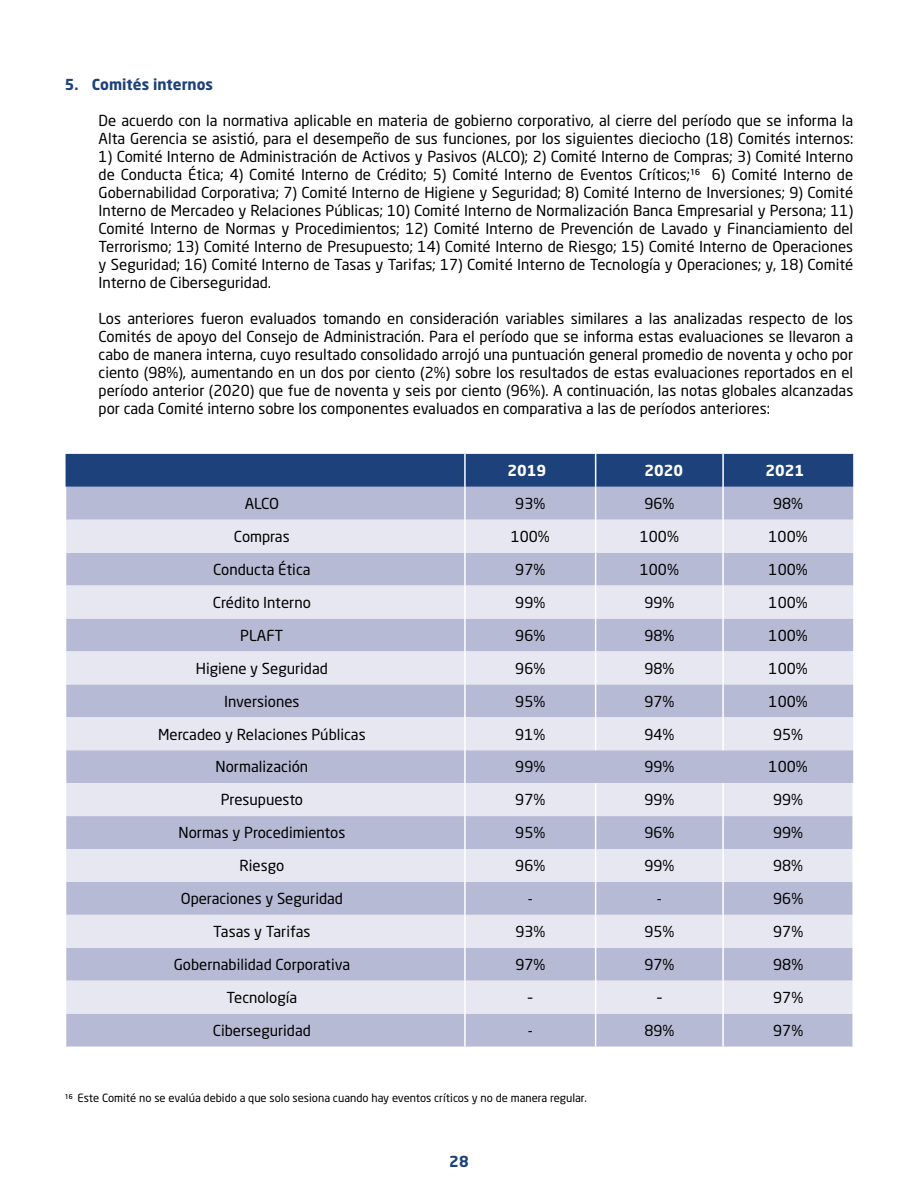
<style>
.page{position:relative;width:918px;height:1188px;background:#fff}
.page>*{position:absolute;margin:0;border:0;box-sizing:border-box;transform-origin:0 0}
.t1{font:15px/18px "Neo Sans Std";color:#000;text-align:justify}
.t2{font:700 15px "Neo Sans Std";color:#1d417a}
.t3{font:700 15px "Neo Sans Std";color:#fff}
.t4{font:15px "Verdana";color:#000}
.t5{font:11.25px "Neo Sans Std";color:#000}
.s1{font-size:12px}
</style>
<div class="page">
<div style="left:66px;top:454px;width:787px;height:33px;background:#1d417a"></div>
<div style="left:66px;top:487px;width:787px;height:560px;background:#b7bad4"></div>
<svg style="left:66px;top:520px;width:787px;height:494px;background:#d0d2e3"></svg>
<hr style="left:595px;top:454px;width:1px;height:33px;background:#fff">
<hr style="left:722px;top:454px;width:2px;height:33px;background:#fff">
<hr style="left:595px;top:487px;width:1px;height:33px;background:#fff">
<hr style="left:722px;top:487px;width:2px;height:33px;background:#fff">
<hr style="left:595px;top:520px;width:1px;height:33px;background:#fff">
<hr style="left:722px;top:520px;width:2px;height:33px;background:#fff">
<hr style="left:595px;top:553px;width:1px;height:33px;background:#fff">
<hr style="left:722px;top:553px;width:2px;height:33px;background:#fff">
<hr style="left:595px;top:586px;width:1px;height:33px;background:#fff">
<hr style="left:722px;top:586px;width:2px;height:33px;background:#fff">
<hr style="left:595px;top:619px;width:1px;height:32px;background:#fff">
<hr style="left:722px;top:619px;width:2px;height:32px;background:#fff">
<hr style="left:595px;top:651px;width:1px;height:33px;background:#fff">
<hr style="left:722px;top:651px;width:2px;height:33px;background:#fff">
<hr style="left:595px;top:684px;width:1px;height:33px;background:#fff">
<hr style="left:722px;top:684px;width:2px;height:33px;background:#fff">
<hr style="left:595px;top:717px;width:1px;height:33px;background:#fff">
<hr style="left:722px;top:717px;width:2px;height:33px;background:#fff">
<hr style="left:464px;top:454px;width:2px;height:33px;background:#fff">
<hr style="left:464px;top:487px;width:2px;height:33px;background:#fff">
<hr style="left:464px;top:520px;width:2px;height:33px;background:#fff">
<hr style="left:464px;top:553px;width:2px;height:33px;background:#fff">
<hr style="left:464px;top:586px;width:2px;height:33px;background:#fff">
<hr style="left:464px;top:619px;width:2px;height:32px;background:#fff">
<hr style="left:464px;top:651px;width:2px;height:33px;background:#fff">
<hr style="left:464px;top:684px;width:2px;height:33px;background:#fff">
<hr style="left:464px;top:717px;width:2px;height:33px;background:#fff">
<hr style="left:464px;top:750px;width:2px;height:33px;background:#fff">
<hr style="left:464px;top:783px;width:2px;height:33px;background:#fff">
<hr style="left:595px;top:783px;width:1px;height:33px;background:#fff">
<hr style="left:722px;top:783px;width:2px;height:33px;background:#fff">
<hr style="left:852px;top:783px;width:2px;height:33px;background:#fff">
<hr style="left:464px;top:816px;width:2px;height:33px;background:#fff">
<hr style="left:595px;top:816px;width:1px;height:33px;background:#fff">
<hr style="left:722px;top:816px;width:2px;height:33px;background:#fff">
<hr style="left:852px;top:816px;width:2px;height:33px;background:#fff">
<hr style="left:464px;top:849px;width:2px;height:33px;background:#fff">
<hr style="left:595px;top:849px;width:1px;height:33px;background:#fff">
<hr style="left:722px;top:849px;width:2px;height:33px;background:#fff">
<hr style="left:852px;top:849px;width:2px;height:33px;background:#fff">
<hr style="left:464px;top:882px;width:2px;height:33px;background:#fff">
<hr style="left:595px;top:882px;width:1px;height:33px;background:#fff">
<hr style="left:722px;top:882px;width:2px;height:33px;background:#fff">
<hr style="left:852px;top:882px;width:2px;height:33px;background:#fff">
<hr style="left:464px;top:915px;width:2px;height:33px;background:#fff">
<hr style="left:595px;top:915px;width:1px;height:33px;background:#fff">
<hr style="left:722px;top:915px;width:2px;height:33px;background:#fff">
<hr style="left:852px;top:915px;width:2px;height:33px;background:#fff">
<hr style="left:464px;top:948px;width:2px;height:33px;background:#fff">
<hr style="left:595px;top:948px;width:1px;height:33px;background:#fff">
<hr style="left:722px;top:948px;width:2px;height:33px;background:#fff">
<hr style="left:852px;top:948px;width:2px;height:33px;background:#fff">
<hr style="left:464px;top:981px;width:2px;height:33px;background:#fff">
<hr style="left:595px;top:981px;width:1px;height:33px;background:#fff">
<hr style="left:722px;top:981px;width:2px;height:33px;background:#fff">
<hr style="left:852px;top:981px;width:2px;height:33px;background:#fff">
<hr style="left:464px;top:1014px;width:2px;height:33px;background:#fff">
<hr style="left:595px;top:1014px;width:1px;height:33px;background:#fff">
<hr style="left:722px;top:1014px;width:2px;height:33px;background:#fff">
<hr style="left:852px;top:1014px;width:2px;height:33px;background:#fff">
<p class="t2" style="left:65px;top:75px;width:150px">5. Comités internos</p>
<p class="t1" style="left:99px;top:111px;width:756px">De acuerdo con la normativa aplicable en materia de gobierno corporativo, al cierre del período que se informa la<br>Alta Gerencia se asistió, para el desempeño de sus funciones, por los siguientes dieciocho (18) Comités internos:</p>
<p class="t1" style="left:99px;top:147px;width:756px">1) Comité Interno de Administración de Activos y Pasivos (ALCO); 2) Comité Interno de Compras; 3) Comité Interno de Conducta Ética; 4) Comité Interno de Crédito; 5) Comité Interno de Eventos Críticos;16 6) Comité Interno de Gobernabilidad Corporativa; 7) Comité Interno de Higiene y Seguridad; 8) Comité Interno de Inversiones; 9) Comité Interno de Mercadeo y Relaciones Públicas; 10) Comité Interno de Normalización Banca Empresarial y Persona; 11)<br>Comité Interno de Normas y Procedimientos; 12) Comité Interno de Prevención de Lavado y Financiamiento del Terrorismo; 13) Comité Interno de Presupuesto; 14) Comité Interno de Riesgo; 15) Comité Interno de Operaciones y Seguridad; 16) Comité Interno de Tasas y Tarifas; 17) Comité Interno de Tecnología y Operaciones; y, 18) Comité Interno de Ciberseguridad.</p>
<p class="t1" style="left:99px;top:309px;width:756px">Los anteriores fueron evaluados tomando en consideración variables similares a las analizadas respecto de los Comités de apoyo del Consejo de Administración. Para el período que se informa estas evaluaciones se llevaron a cabo de manera interna, cuyo resultado consolidado arrojó una puntuación general promedio de noventa y ocho por ciento (98%), aumentando en un dos por ciento (2%) sobre los resultados de estas evaluaciones reportados en el período anterior (2020) que fue de noventa y seis por ciento (96%). A continuación, las notas globales alcanzadas por cada Comité interno sobre los componentes evaluados en comparativa a las de períodos anteriores:</p>
<p class="t3" style="left:508px;top:461px;width:40px">2019</p>
<p class="t3" style="left:644px;top:461px;width:40px">2020</p>
<p class="t3" style="left:765px;top:461px;width:40px">2021</p>
<p class="t1" style="left:245px;top:494px;width:36px">ALCO</p>
<p class="t1" style="left:515px;top:494px;width:32px">93%</p>
<p class="t1" style="left:644px;top:494px;width:32px">96%</p>
<p class="t1" style="left:773px;top:494px;width:32px">98%</p>
<p class="t1" style="left:234px;top:527px;width:57px">Compras</p>
<p class="t1" style="left:511px;top:527px;width:41px">100%</p>
<p class="t1" style="left:640px;top:527px;width:41px">100%</p>
<p class="t1" style="left:769px;top:527px;width:41px">100%</p>
<p class="t1" style="left:213px;top:560px;width:99px">Conducta Ética</p>
<p class="t1" style="left:515px;top:560px;width:32px">97%</p>
<p class="t1" style="left:640px;top:560px;width:41px">100%</p>
<p class="t1" style="left:769px;top:560px;width:41px">100%</p>
<p class="t1" style="left:213px;top:593px;width:100px">Crédito Interno</p>
<p class="t1" style="left:515px;top:593px;width:32px">99%</p>
<p class="t1" style="left:644px;top:593px;width:32px">99%</p>
<p class="t1" style="left:769px;top:593px;width:41px">100%</p>
<p class="t1" style="left:240px;top:626px;width:45px">PLAFT</p>
<p class="t1" style="left:515px;top:626px;width:32px">96%</p>
<p class="t1" style="left:644px;top:626px;width:32px">98%</p>
<p class="t1" style="left:769px;top:626px;width:41px">100%</p>
<p class="t1" style="left:196px;top:659px;width:134px">Higiene y Seguridad</p>
<p class="t1" style="left:515px;top:659px;width:32px">96%</p>
<p class="t1" style="left:644px;top:659px;width:32px">98%</p>
<p class="t1" style="left:769px;top:659px;width:41px">100%</p>
<p class="t1" style="left:224px;top:692px;width:77px">Inversiones</p>
<p class="t1" style="left:515px;top:692px;width:32px">95%</p>
<p class="t1" style="left:644px;top:692px;width:32px">97%</p>
<p class="t1" style="left:769px;top:692px;width:41px">100%</p>
<p class="t1" style="left:158px;top:725px;width:209px">Mercadeo y Relaciones Públicas</p>
<p class="t1" style="left:515px;top:725px;width:32px">91%</p>
<p class="t1" style="left:644px;top:725px;width:32px">94%</p>
<p class="t1" style="left:773px;top:725px;width:32px">95%</p>
<p class="t1" style="left:216px;top:758px;width:94px">Normalización</p>
<p class="t1" style="left:515px;top:758px;width:32px">99%</p>
<p class="t1" style="left:644px;top:758px;width:32px">99%</p>
<p class="t1" style="left:769px;top:758px;width:41px">100%</p>
<p class="t1" style="left:221px;top:791px;width:84px">Presupuesto</p>
<p class="t1" style="left:515px;top:791px;width:32px">97%</p>
<p class="t1" style="left:644px;top:791px;width:32px">99%</p>
<p class="t1" style="left:773px;top:791px;width:32px">99%</p>
<p class="t1" style="left:179px;top:824px;width:168px">Normas y Procedimientos</p>
<p class="t1" style="left:515px;top:824px;width:32px">95%</p>
<p class="t1" style="left:644px;top:824px;width:32px">96%</p>
<p class="t1" style="left:773px;top:824px;width:32px">99%</p>
<p class="t1" style="left:240px;top:856px;width:46px">Riesgo</p>
<p class="t1" style="left:515px;top:856px;width:32px">96%</p>
<p class="t1" style="left:644px;top:856px;width:32px">99%</p>
<p class="t1" style="left:773px;top:856px;width:32px">98%</p>
<p class="t1" style="left:181px;top:889px;width:164px">Operaciones y Seguridad</p>
<p class="t1" style="left:528px;top:889px;width:6px">-</p>
<p class="t1" style="left:657px;top:889px;width:6px">-</p>
<p class="t1" style="left:773px;top:889px;width:32px">96%</p>
<p class="t1" style="left:213px;top:922px;width:99px">Tasas y Tarifas</p>
<p class="t1" style="left:515px;top:922px;width:32px">93%</p>
<p class="t1" style="left:644px;top:922px;width:32px">95%</p>
<p class="t1" style="left:773px;top:922px;width:32px">97%</p>
<p class="t1" style="left:174px;top:955px;width:178px">Gobernabilidad Corporativa</p>
<p class="t1" style="left:515px;top:955px;width:32px">97%</p>
<p class="t1" style="left:644px;top:955px;width:32px">97%</p>
<p class="t1" style="left:773px;top:955px;width:32px">98%</p>
<p class="t1" style="left:227px;top:988px;width:72px">Tecnología</p>
<p class="t4" style="left:527px;top:987px;width:8px">-</p>
<p class="t4" style="left:656px;top:987px;width:8px">-</p>
<p class="t1" style="left:773px;top:988px;width:32px">97%</p>
<p class="t1" style="left:213px;top:1021px;width:100px">Ciberseguridad</p>
<p class="t1" style="left:528px;top:1021px;width:6px">-</p>
<p class="t1" style="left:644px;top:1021px;width:32px">89%</p>
<p class="t1" style="left:773px;top:1021px;width:32px">97%</p>
<p class="t5" style="left:65px;top:1091px;width:524px"><span class="s1">16</span> Este Comité no se evalúa debido a que solo sesiona cuando hay eventos críticos y no de manera regular.</p>
<p class="t2" style="left:449px;top:1152px;width:21px">28</p>
</div>
